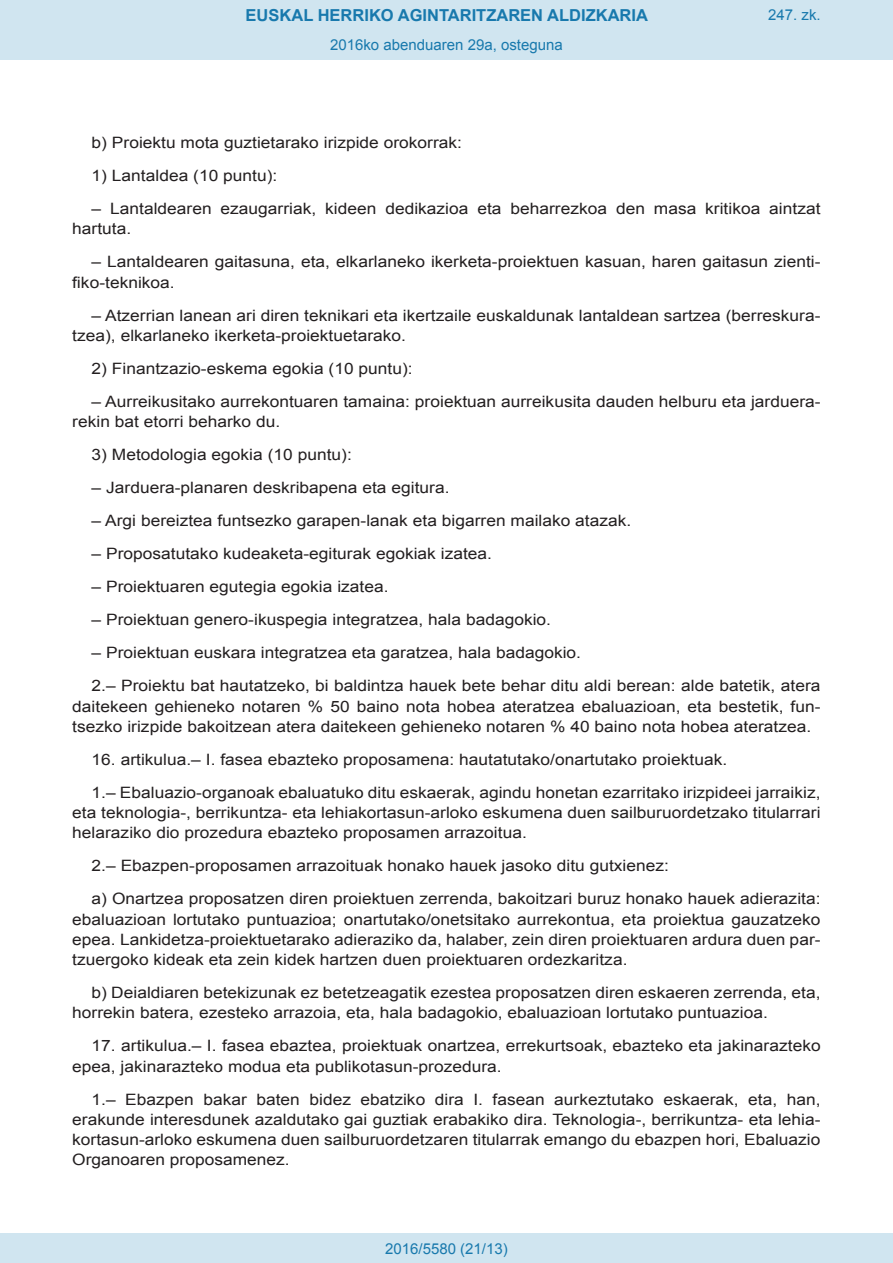
<style>
.page{position:relative;width:893px;height:1263px;background:#fff}
.page>*{position:absolute;margin:0;border:0;box-sizing:border-box;transform-origin:0 0}
.t1{font:700 16.5px "Arial";color:#1879ad}
.BOPVDetalle{font:15.6px/20.2px "Arial";color:#231f20;scale:1.11 1}
.Paginacion_Centro{font:15px "Arial";color:#1879ad}
</style>
<div class="page">
<div style="left:0;top:0;width:893px;height:60px;background:#d0e5f0"></div>
<div style="left:0;top:1233px;width:893px;height:30px;background:#d0e5f0"></div>
<p class="t1" style="left:246px;top:4px;width:404px">EUSKAL HERRIKO AGINTARITZAREN ALDIZKARIA</p>
<p class="Paginacion_Centro" style="left:330px;top:35px;width:234px">2016ko abenduaren 29a, osteguna</p>
<p class="Paginacion_Centro" style="left:768px;top:5px;width:54px">247. zk.</p>
<p class="BOPVDetalle" style="left:92px;top:133px;width:335px">b) Proiektu mota guztietarako irizpide orokorrak:</p>
<p class="BOPVDetalle" style="left:92px;top:166px;width:169px">1) Lantaldea (10 puntu):</p>
<p class="BOPVDetalle" style="left:72px;top:199px;width:676px;text-indent:19px">– Lantaldearen ezaugarriak, kideen dedikazioa eta beharrezkoa den masa kritikoa aintzat hartuta.</p>
<p class="BOPVDetalle" style="left:72px;top:252px;width:676px;text-indent:19px">– Lantaldearen gaitasuna, eta, elkarlaneko ikerketa-proiektuen kasuan, haren gaitasun zienti&shy;fiko-teknikoa.</p>
<p class="BOPVDetalle" style="left:72px;top:305px;width:676px;text-indent:19px">– Atzerrian lanean ari diren teknikari eta ikertzaile euskaldunak lantaldean sartzea (berreskura&shy;tzea), elkarlaneko ikerketa-proiektuetarako.</p>
<p class="BOPVDetalle" style="left:92px;top:358px;width:291px">2) Finantzazio-eskema egokia (10 puntu):</p>
<p class="BOPVDetalle" style="left:72px;top:391px;width:676px;text-indent:19px">– Aurreikusitako aurrekontuaren tamaina: proiektuan aurreikusita dauden helburu eta jarduera&shy;rekin bat etorri beharko du.</p>
<p class="BOPVDetalle" style="left:92px;top:445px;width:236px">3) Metodologia egokia (10 puntu):</p>
<p class="BOPVDetalle" style="left:92px;top:478px;width:324px">– Jarduera-planaren deskribapena eta egitura.</p>
<p class="BOPVDetalle" style="left:92px;top:511px;width:488px">– Argi bereiztea funtsezko garapen-lanak eta bigarren mailako atazak.</p>
<p class="BOPVDetalle" style="left:92px;top:544px;width:362px">– Proposatutako kudeaketa-egiturak egokiak izatea.</p>
<p class="BOPVDetalle" style="left:92px;top:577px;width:269px">– Proiektuaren egutegia egokia izatea.</p>
<p class="BOPVDetalle" style="left:92px;top:610px;width:415px">– Proiektuan genero-ikuspegia integratzea, hala badagokio.</p>
<p class="BOPVDetalle" style="left:92px;top:643px;width:442px">– Proiektuan euskara integratzea eta garatzea, hala badagokio.</p>
<p class="BOPVDetalle" style="left:72px;top:676px;width:676px;text-align:justify;text-indent:19px">2.– Proiektu bat hautatzeko, bi baldintza hauek bete behar ditu aldi berean: alde batetik, atera daitekeen gehieneko notaren % 50 baino nota hobea ateratzea ebaluazioan, eta bestetik, fun&shy;tsezko irizpide bakoitzean atera daitekeen gehieneko notaren % 40 baino nota hobea ateratzea.</p>
<p class="BOPVDetalle" style="left:92px;top:749px;width:574px">16. artikulua.– I. fasea ebazteko proposamena: hautatutako/onartutako proiektuak.</p>
<p class="BOPVDetalle" style="left:72px;top:782px;width:676px;text-align:justify;text-indent:19px">1.– Ebaluazio-organoak ebaluatuko ditu eskaerak, agindu honetan ezarritako irizpideei jarraikiz, eta teknologia-, berrikuntza- eta lehiakortasun-arloko eskumena duen sailburuordetzako titularrari helaraziko dio prozedura ebazteko proposamen arrazoitua.</p>
<p class="BOPVDetalle" style="left:92px;top:856px;width:522px">2.– Ebazpen-proposamen arrazoituak honako hauek jasoko ditu gutxienez:</p>
<p class="BOPVDetalle" style="left:72px;top:889px;width:676px;text-align:justify;text-indent:19px">a) Onartzea proposatzen diren proiektuen zerrenda, bakoitzari buruz honako hauek adierazita: ebaluazioan lortutako puntuazioa; onartutako/onetsitako aurrekontua, eta proiektua gauzatzeko epea. Lankidetza-proiektuetarako adieraziko da, halaber, zein diren proiektuaren ardura duen par&shy;tzuergoko kideak eta zein kidek hartzen duen proiektuaren ordezkaritza.</p>
<p class="BOPVDetalle" style="left:72px;top:983px;width:676px;text-indent:19px">b) Deialdiaren betekizunak ez betetzeagatik ezestea proposatzen diren eskaeren zerrenda, eta, horrekin batera, ezesteko arrazoia, eta, hala badagokio, ebaluazioan lortutako puntuazioa.</p>
<p class="BOPVDetalle" style="left:72px;top:1036px;width:676px;text-indent:19px">17. artikulua.– I. fasea ebaztea, proiektuak onartzea, errekurtsoak, ebazteko eta jakinarazteko epea, jakinarazteko modua eta publikotasun-prozedura.</p>
<p class="BOPVDetalle" style="left:72px;top:1089px;width:676px;text-align:justify;text-indent:19px">1.– Ebazpen bakar baten bidez ebatziko dira I. fasean aurkeztutako eskaerak, eta, han, erakunde interesdunek azaldutako gai guztiak erabakiko dira. Teknologia-, berrikuntza- eta lehia&shy;kortasun-arloko eskumena duen sailburuordetzaren titularrak emango du ebazpen hori, Ebaluazio Organoaren proposamenez.</p>
<p class="Paginacion_Centro" style="left:385px;top:1238px;width:124px">2016/5580 (21/13)</p>
</div>
